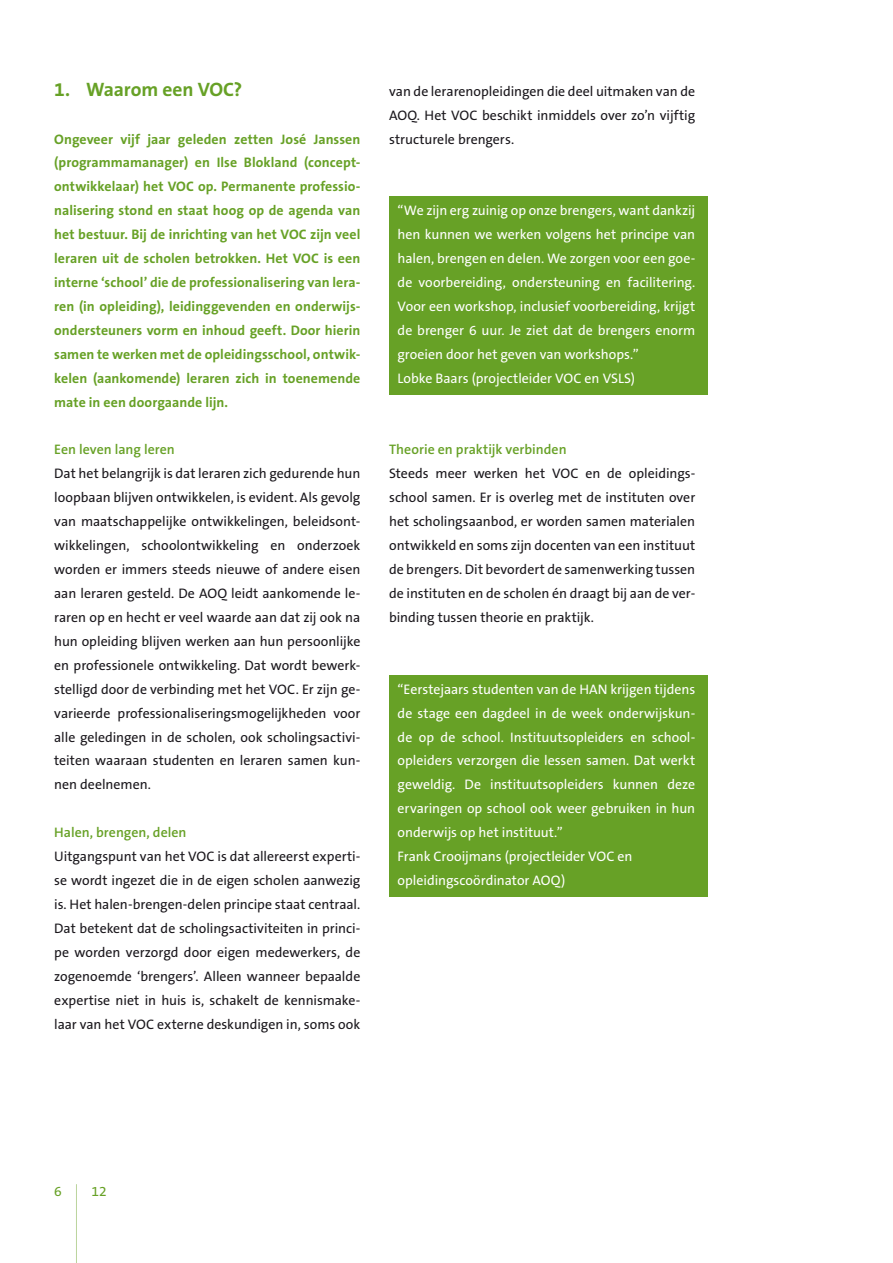
<style>
.page{position:relative;width:893px;height:1263px;background:#fff}
.page>*{position:absolute;margin:0;border:0;box-sizing:border-box;transform-origin:0 0}
.t1{font:117.9px "The Sans B5 Plain";color:#67a126;scale:.06 1}
.t2{font:700 19.5px "The Sans B7";letter-spacing:-.005em;color:#67a126}
.par{font:13.8px/23.9px "The Sans B5 Plain";letter-spacing:-.005em;color:#1a171c;text-align:justify}
.par-2{font:13.8px/23.9px "The Sans B5 Plain";color:#fff;text-align:justify}
.par-3{font:700 13.8px/23.9px "The Sans B7";letter-spacing:.005em;color:#67a126;text-align:justify}
.kopje2{font:600 13.8px "The Sans B6";color:#67a126}
.t3{font:13.8px "The Sans B5 Plain";color:#67a126}
</style>
<div class="page">
<div style="left:389px;top:196px;width:319px;height:175px;background:#67a126"></div>
<div style="left:389px;top:364px;width:319px;height:31px;background:#67a126"></div>
<div style="left:389px;top:675px;width:319px;height:174px;background:#67a126"></div>
<div style="left:389px;top:842px;width:319px;height:55px;background:#67a126"></div>
<p class="t2" style="left:54px;top:79px;width:190px">1. Waarom een VOC?</p>
<p class="par-3" style="left:54px;top:127px;width:308px">Ongeveer vijf jaar geleden zetten José Janssen (programmamanager) en Ilse Blokland (concept&shy;ontwikkelaar) het VOC op. Permanente professio&shy;nalisering stond en staat hoog op de agenda van het bestuur. Bij de inrichting van het VOC zijn veel leraren uit de scholen betrokken. Het VOC is een interne ‘school’ die de professionalisering van lera&shy;ren (in opleiding), leidinggevenden en onderwijs&shy;ondersteuners vorm en inhoud geeft. Door hierin samen te werken met de opleidingsschool, ontwik&shy;kelen (aankomende) leraren zich in toenemende mate in een doorgaande lijn.</p>
<p class="kopje2" style="left:54px;top:443px;width:122px">Een leven lang leren</p>
<p class="par" style="left:54px;top:462px;width:308px">Dat het belangrijk is dat leraren zich gedurende hun loopbaan blijven ontwikkelen, is evident. Als gevolg van maatschappelijke ontwikkelingen, beleidsont&shy;wikkelingen, schoolontwikkeling en onderzoek worden er immers steeds nieuwe of andere eisen aan leraren gesteld. De AOQ leidt aankomende le&shy;raren op en hecht er veel waarde aan dat zij ook na hun opleiding blijven werken aan hun persoonlijke en professionele ontwikkeling. Dat wordt bewerk&shy;stelligd door de verbinding met het VOC. Er zijn ge&shy;varieerde professionaliseringsmogelijkheden voor alle geledingen in de scholen, ook scholingsactivi&shy;teiten waaraan studenten en leraren samen kun&shy;nen deelnemen.</p>
<p class="kopje2" style="left:54px;top:825px;width:134px">Halen, brengen, delen</p>
<p class="par" style="left:54px;top:845px;width:308px">Uitgangspunt van het VOC is dat allereerst experti&shy;se wordt ingezet die in de eigen scholen aanwezig is. Het halen-brengen-delen principe staat centraal.<br>Dat betekent dat de scholingsactiviteiten in princi&shy;pe worden verzorgd door eigen medewerkers, de zogenoemde ‘brengers’. Alleen wanneer bepaalde expertise niet in huis is, schakelt de kennismake&shy;laar van het VOC externe deskundigen in, soms ook</p>
<p class="par" style="left:389px;top:80px;width:308px">van de lerarenopleidingen die deel uitmaken van de AOQ. Het VOC beschikt inmiddels over zo’n vijftig structurele brengers.</p>
<p class="par-2" style="left:398px;top:199px;width:299px">“We zijn erg zuinig op onze brengers, want dankzij hen kunnen we werken volgens het principe van halen, brengen en delen. We zorgen voor een goe&shy;de voorbereiding, ondersteuning en facilitering.<br>Voor een workshop, inclusief voorbereiding, krijgt de brenger 6 uur. Je ziet dat de brengers enorm groeien door het geven van workshops.”</p>
<p class="par-2" style="left:398px;top:367px;width:239px">Lobke Baars (projectleider VOC en VSLS)</p>
<p class="kopje2" style="left:389px;top:443px;width:179px">Theorie en praktijk verbinden</p>
<p class="par" style="left:389px;top:462px;width:308px">Steeds meer werken het VOC en de opleidings&shy;school samen. Er is overleg met de instituten over het scholingsaanbod, er worden samen materialen ontwikkeld en soms zijn docenten van een instituut de brengers. Dit bevordert de samenwerking tussen de instituten en de scholen én draagt bij aan de ver&shy;binding tussen theorie en praktijk.</p>
<p class="par-2" style="left:398px;top:678px;width:299px">“Eerstejaars studenten van de HAN krijgen tijdens de stage een dagdeel in de week onderwijskun&shy;de op de school. Instituutsopleiders en school&shy;opleiders verzorgen die lessen samen. Dat werkt geweldig. De instituutsopleiders kunnen deze ervaringen op school ook weer gebruiken in hun onderwijs op het instituut.”</p>
<p class="par-2" style="left:398px;top:845px;width:237px">Frank Crooijmans (projectleider VOC en opleidingscoördinator AOQ)</p>
<p class="t3" style="left:54px;top:1184px;width:9px">6</p>
<h1 class="t1" style="left:76px;top:1171px;width:34px">|</h1>
<p class="t3" style="left:92px;top:1184px;width:17px">12</p>
</div>
